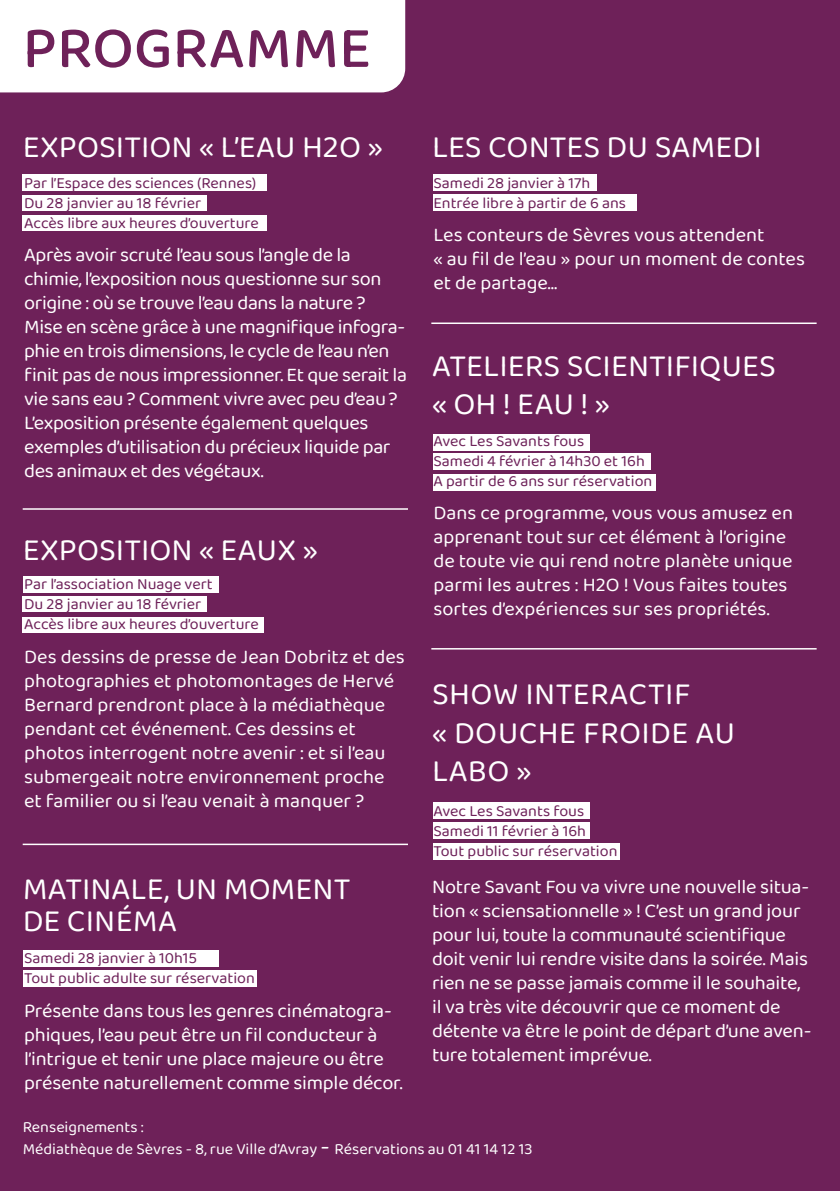
<style>
.page{position:relative;width:840px;height:1191px;background:#fff}
.page>*{position:absolute;margin:0;border:0;box-sizing:border-box;transform-origin:0 0}
.t1{font:60px "Baloo 2";color:#6e2159}
.t2{font:32px/38.4px "Baloo 2";color:#fff}
.t3{font:20px/24px "Baloo 2";letter-spacing:-.01em;color:#fff}
.t4{font:16px/20px "Baloo 2";color:#6e2159}
.t5{font:16px/22.8px "Baloo 2";color:#fff}
.s1{font-size:24px}
</style>
<div class="page">
<div style="left:0;top:0;width:839px;height:1191px;background:#6e2159"></div>
<div style="left:23px;top:175px;width:243px;height:16px;background:#fff"></div>
<div style="left:433px;top:174px;width:163px;height:16px;background:#fff"></div>
<div style="left:433px;top:195px;width:204px;height:16px;background:#fff"></div>
<div style="left:433px;top:434px;width:157px;height:16px;background:#fff"></div>
<div style="left:433px;top:474px;width:222px;height:16px;background:#fff"></div>
<div style="left:433px;top:802px;width:157px;height:16px;background:#fff"></div>
<div style="left:433px;top:822px;width:157px;height:17px;background:#fff"></div>
<div style="left:433px;top:843px;width:187px;height:16px;background:#fff"></div>
<div style="left:433px;top:453px;width:217px;height:17px;background:#fff"></div>
<div style="left:23px;top:195px;width:184px;height:16px;background:#fff"></div>
<div style="left:23px;top:216px;width:243px;height:15px;background:#fff"></div>
<div style="left:23px;top:576px;width:195px;height:16px;background:#fff"></div>
<div style="left:23px;top:950px;width:195px;height:16px;background:#fff"></div>
<div style="left:23px;top:970px;width:233px;height:16px;background:#fff"></div>
<div style="left:23px;top:617px;width:241px;height:15px;background:#fff"></div>
<div style="left:23px;top:596px;width:184px;height:16px;background:#fff"></div>
<div style="left:0;top:0;width:405px;height:92px;background:#fff"></div>
<hr style="left:23px;top:508px;width:385px;height:2px;background:#fff">
<hr style="left:431px;top:322px;width:385px;height:2px;background:#fff">
<hr style="left:431px;top:648px;width:385px;height:1px;background:#fff">
<hr style="left:23px;top:843px;width:385px;height:2px;background:#fff">
<h1 class="t1" style="left:23px;top:6px;width:350px">PROGRAMME</h1>
<h2 class="t2" style="left:23px;top:129px;width:361px">EXPOSITION « L’EAU H2O »</h2>
<h2 class="t2" style="left:432px;top:129px;width:331px">LES CONTES DU SAMEDI</h2>
<p class="t4" style="left:24px;top:173px;width:236px">Par l’Espace des sciences (Rennes)<br>Du 28 janvier au 18 février<br>Accès libre aux heures d’ouverture</p>
<p class="t4" style="left:433px;top:173px;width:194px">Samedi 28 janvier à 17h<br>Entrée libre à partir de 6 ans</p>
<p class="t3" style="left:433px;top:224px;width:373px">Les conteurs de Sèvres vous attendent<br>« au fil de l’eau » pour un moment de contes et de partage…</p>
<p class="t3" style="left:24px;top:244px;width:384px">Après avoir scruté l’eau sous l’angle de la chimie, l’exposition nous questionne sur son origine : où se trouve l’eau dans la nature ?<br>Mise en scène grâce à une magnifique infogra&shy;phie en trois dimensions, le cycle de l’eau n’en finit pas de nous impressionner. Et que serait la vie sans eau ? Comment vivre avec peu d’eau ?<br>L’exposition présente également quelques exemples d’utilisation du précieux liquide par des animaux et des végétaux.</p>
<h2 class="t2" style="left:432px;top:348px;width:345px">ATELIERS SCIENTIFIQUES « OH ! EAU ! »</h2>
<p class="t4" style="left:433px;top:432px;width:220px">Avec Les Savants fous<br>Samedi 4 février à 14h30 et 16h<br>A partir de 6 ans sur réservation</p>
<h2 class="t2" style="left:23px;top:532px;width:296px">EXPOSITION « EAUX »</h2>
<p class="t4" style="left:24px;top:574px;width:236px">Par l’association Nuage vert<br>Du 28 janvier au 18 février<br>Accès libre aux heures d’ouverture</p>
<p class="t3" style="left:24px;top:645px;width:382px">Des dessins de presse de Jean Dobritz et des photographies et photomontages de Hervé Bernard prendront place à la médiathèque pendant cet événement. Ces dessins et photos interrogent notre avenir : et si l’eau submergeait notre environnement proche et familier ou si l’eau venait à manquer ?</p>
<h2 class="t2" style="left:23px;top:874px;width:329px;line-height:32px">MATINALE, UN MOMENT<br>DE CINÉMA</h2>
<p class="t4" style="left:24px;top:948px;width:232px">Samedi 28 janvier à 10h15<br>Tout public adulte sur réservation</p>
<p class="t3" style="left:24px;top:999px;width:380px">Présente dans tous les genres cinématogra&shy;phiques, l’eau peut être un fil conducteur à l’intrigue et tenir une place majeure ou être présente naturellement comme simple décor.</p>
<p class="t3" style="left:433px;top:502px;width:361px">Dans ce programme, vous vous amusez en apprenant tout sur cet élément à l’origine de toute vie qui rend notre planète unique parmi les autres : H2O ! Vous faites toutes sortes d’expériences sur ses propriétés.</p>
<h2 class="t2" style="left:432px;top:676px;width:304px">SHOW INTERACTIF<br>« DOUCHE FROIDE AU<br>LABO »</h2>
<p class="t4" style="left:433px;top:801px;width:185px">Avec Les Savants fous<br>Samedi 11 février à 16h<br>Tout public sur réservation</p>
<p class="t3" style="left:432px;top:875px;width:381px">Notre Savant Fou va vivre une nouvelle situa&shy;tion « sciensationnelle » ! C’est un grand jour pour lui, toute la communauté scientifique doit venir lui rendre visite dans la soirée. Mais rien ne se passe jamais comme il le souhaite, il va très vite découvrir que ce moment de détente va être le point de départ d’une aven&shy;ture totalement imprévue.</p>
<p class="t5" style="left:23px;top:1115px;width:511px">Renseignements :<br>Médiathèque de Sèvres - 8, rue Ville d’Avray <span class="s1">-</span> Réservations au 01 41 14 12 13</p>
</div>
